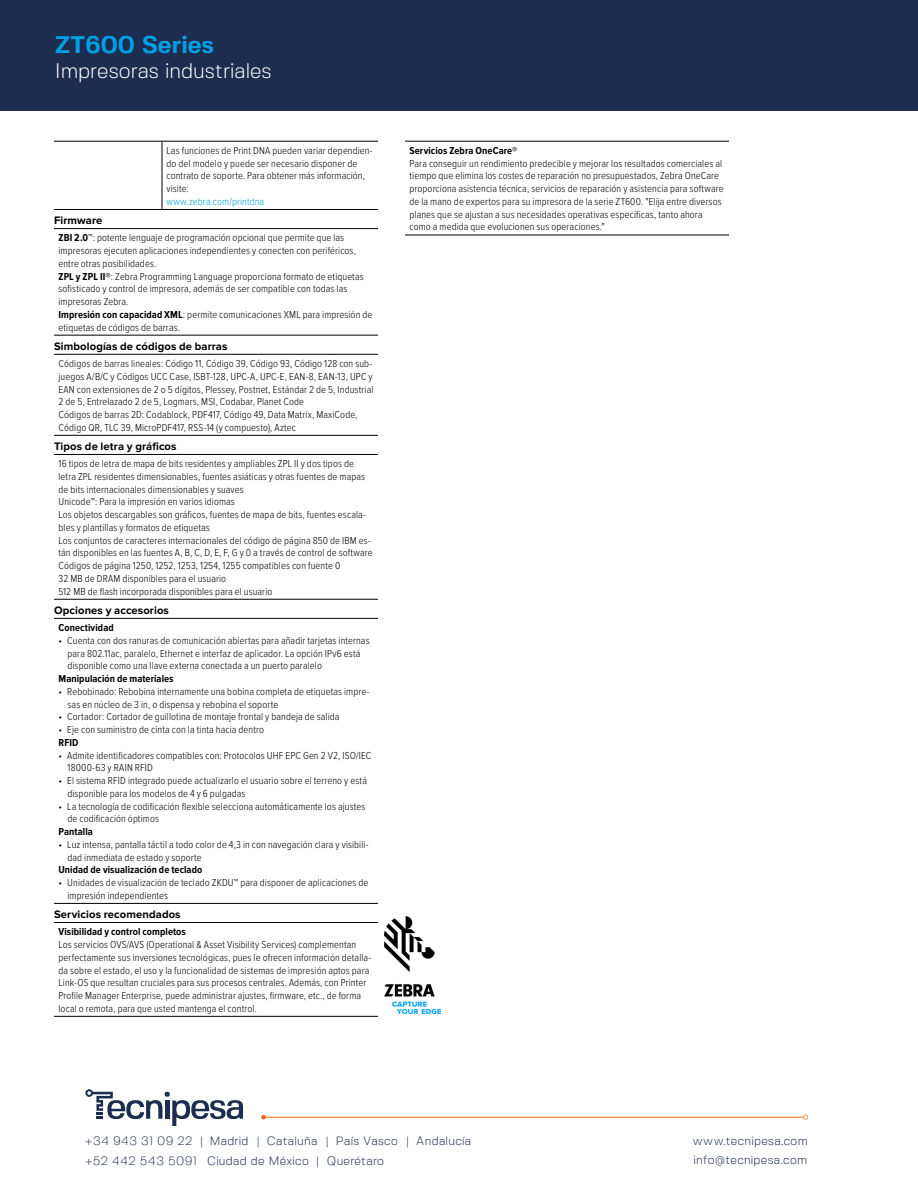
<style>
.page{position:relative;width:918px;height:1188px;background:#fff}
.page>*{position:absolute;margin:0;border:0;box-sizing:border-box;transform-origin:0 0}
.t1{font:700 24px "Fivo Sans";color:#009fe3}
.t2{font:300 21px "Fivo Sans";color:#fff}
.t3{font:300 12px/20px "Fivo Sans";letter-spacing:.025em;color:#1d2d50}
.t4{font:700 11.25px "Proxima Nova";letter-spacing:.01em;color:#000}
.t5{font:300 10.5px/12.8px "Proxima Nova Cond";letter-spacing:.01em;color:#000}
.t6{font:700 10.5px "Proxima Nova Cond";letter-spacing:.01em;color:#000}
.t7{font:300 10.5px "Proxima Nova Cond";letter-spacing:.01em;color:#009edb}
.s1{font-weight:700}
</style>
<div class="page">
<hr style="left:54px;top:141px;width:108px;height:1px;background:#000">
<hr style="left:162px;top:141px;width:216px;height:1px;background:#000">
<hr style="left:162px;top:141px;width:1px;height:68px;background:#000">
<hr style="left:54px;top:209px;width:108px;height:1px;background:#000">
<hr style="left:162px;top:209px;width:216px;height:1px;background:#000">
<hr style="left:54px;top:228px;width:324px;height:1px;background:#000">
<hr style="left:54px;top:335px;width:324px;height:1px;background:#000">
<hr style="left:54px;top:354px;width:324px;height:1px;background:#000">
<hr style="left:54px;top:435px;width:324px;height:1px;background:#000">
<hr style="left:54px;top:454px;width:324px;height:1px;background:#000">
<hr style="left:54px;top:599px;width:324px;height:1px;background:#000">
<hr style="left:54px;top:618px;width:324px;height:1px;background:#000">
<hr style="left:54px;top:903px;width:324px;height:1px;background:#000">
<hr style="left:54px;top:922px;width:324px;height:1px;background:#000">
<hr style="left:54px;top:1016px;width:324px;height:1px;background:#000">
<hr style="left:405px;top:141px;width:324px;height:1px;background:#000">
<hr style="left:405px;top:235px;width:324px;height:1px;background:#000">
<img style="left:385px;top:916px;width:56px;height:98px">
<svg style="left:85px;top:1089px;width:158px;height:37px"></svg>
<hr style="left:263px;top:1117px;width:543px;height:1px;background:#ec6907">
<svg style="left:261px;top:1115px;width:5px;height:4px"></svg>
<svg style="left:803px;top:1115px;width:5px;height:5px"></svg>
<div style="left:0;top:0;width:918px;height:111px;background:#1d2d50"></div>
<h1 class="t1" style="left:55px;top:30px;width:160px">ZT600 Series</h1>
<h2 class="t2" style="left:55px;top:58px;width:218px">Impresoras industriales</h2>
<p class="t5" style="left:167px;top:144px;width:208px">Las funciones de Print DNA pueden variar dependien&shy;do del modelo y puede ser necesario disponer de contrato de soporte. Para obtener más información, visite:</p>
<p class="t7" style="left:167px;top:196px;width:99px">www.zebra.com/printdna</p>
<p class="t4" style="left:54px;top:214px;width:50px">Firmware</p>
<p class="t5" style="left:58px;top:232px;width:315px"><span class="s1">ZBI 2.0™</span>: potente lenguaje de programación opcional que permite que las impresoras ejecuten aplicaciones independientes y conecten con periféricos, entre otras posibilidades.<br><span class="s1">ZPL y ZPL II®</span>: Zebra Programming Language proporciona formato de etiquetas sofisticado y control de impresora, además de ser compatible con todas las impresoras Zebra.<br><span class="s1">Impresión con capacidad XML</span>: permite comunicaciones XML para impresión de etiquetas de códigos de barras.</p>
<p class="t4" style="left:54px;top:339px;width:175px">Simbologías de códigos de barras</p>
<p class="t5" style="left:58px;top:358px;width:316px">Códigos de barras lineales: Código 11, Código 39, Código 93, Código 128 con sub&shy;juegos A/B/C y Códigos UCC Case, ISBT-128, UPC-A, UPC-E, EAN-8, EAN-13, UPC y EAN con extensiones de 2 o 5 dígitos, Plessey, Postnet, Estándar 2 de 5, Industrial 2 de 5, Entrelazado 2 de 5, Logmars, MSI, Codabar, Planet Code<br>Códigos de barras 2D: Codablock, PDF417, Código 49, Data Matrix, MaxiCode, Código QR, TLC 39, MicroPDF417, RSS-14 (y compuesto), Aztec</p>
<p class="t4" style="left:54px;top:440px;width:124px">Tipos de letra y gráficos</p>
<p class="t5" style="left:58px;top:458px;width:316px">16 tipos de letra de mapa de bits residentes y ampliables ZPL II y dos tipos de letra ZPL residentes dimensionables, fuentes asiáticas y otras fuentes de mapas de bits internacionales dimensionables y suaves<br>Unicode™: Para la impresión en varios idiomas<br>Los objetos descargables son gráficos, fuentes de mapa de bits, fuentes escala&shy;bles y plantillas y formatos de etiquetas<br>Los conjuntos de caracteres internacionales del código de página 850 de IBM es&shy;tán disponibles en las fuentes A, B, C, D, E, F, G y 0 a través de control de software Códigos de página 1250, 1252, 1253, 1254, 1255 compatibles con fuente 0<br>32 MB de DRAM disponibles para el usuario<br>512 MB de flash incorporada disponibles para el usuario</p>
<p class="t4" style="left:54px;top:603px;width:116px">Opciones y accesorios</p>
<p class="t6" style="left:58px;top:622px;width:57px">Conectividad</p>
<p class="t5" style="left:68px;top:634px;width:304px;text-indent:-9px">• Cuenta con dos ranuras de comunicación abiertas para añadir tarjetas internas para 802.11ac, paralelo, Ethernet e interfaz de aplicador. La opción IPv6 está disponible como una llave externa conectada a un puerto paralelo</p>
<p class="t6" style="left:59px;top:673px;width:117px">Manipulación de materiales</p>
<p class="t5" style="left:67px;top:685px;width:303px;text-indent:-9px">• Rebobinado: Rebobina internamente una bobina completa de etiquetas impre&shy;sas en núcleo de 3 in, o dispensa y rebobina el soporte</p>
<p class="t5" style="left:58px;top:711px;width:282px">• Cortador: Cortador de guillotina de montaje frontal y bandeja de salida</p>
<p class="t5" style="left:58px;top:724px;width:207px">• Eje con suministro de cinta con la tinta hacia dentro</p>
<p class="t6" style="left:58px;top:737px;width:21px">RFID</p>
<p class="t5" style="left:67px;top:749px;width:305px;text-indent:-9px">• Admite identificadores compatibles con: Protocolos UHF EPC Gen 2 V2, ISO/IEC<br>18000-63 y RAIN RFID</p>
<p class="t5" style="left:67px;top:775px;width:301px;text-indent:-9px">• El sistema RFID integrado puede actualizarlo el usuario sobre el terreno y está disponible para los modelos de 4 y 6 pulgadas</p>
<p class="t5" style="left:67px;top:800px;width:299px;text-indent:-9px">• La tecnología de codificación flexible selecciona automáticamente los ajustes de codificación óptimos</p>
<p class="t6" style="left:58px;top:826px;width:36px">Pantalla</p>
<p class="t5" style="left:67px;top:838px;width:303px;text-indent:-9px">• Luz intensa, pantalla táctil a todo color de 4,3 in con navegación clara y visibili&shy;dad inmediata de estado y soporte</p>
<p class="t6" style="left:59px;top:864px;width:145px">Unidad de visualización de teclado</p>
<p class="t5" style="left:67px;top:877px;width:302px;text-indent:-9px">• Unidades de visualización de teclado ZKDU™ para disponer de aplicaciones de impresión independientes</p>
<p class="t4" style="left:54px;top:908px;width:128px">Servicios recomendados</p>
<p class="t6" style="left:58px;top:926px;width:129px">Visibilidad y control completos</p>
<p class="t5" style="left:58px;top:939px;width:314px">Los servicios OVS/AVS (Operational &amp; Asset Visibility Services) complementan perfectamente sus inversiones tecnológicas, pues le ofrecen información detalla&shy;da sobre el estado, el uso y la funcionalidad de sistemas de impresión aptos para Link-OS que resultan cruciales para sus procesos centrales. Además, con Printer Profile Manager Enterprise, puede administrar ajustes, firmware, etc., de forma local o remota, para que usted mantenga el control.</p>
<p class="t6" style="left:410px;top:145px;width:109px">Servicios Zebra OneCare®</p>
<p class="t5" style="left:410px;top:157px;width:316px">Para conseguir un rendimiento predecible y mejorar los resultados comerciales al tiempo que elimina los costes de reparación no presupuestados, Zebra OneCare proporciona asistencia técnica, servicios de reparación y asistencia para software de la mano de expertos para su impresora de la serie ZT600. "Elija entre diversos planes que se ajustan a sus necesidades operativas específicas, tanto ahora como a medida que evolucionen sus operaciones."</p>
<p class="t3" style="left:85px;top:1131px;width:387px">+34 943 31 09 22 | Madrid | Cataluña | País Vasco | Andalucía +52 442 543 5091 Ciudad de México | Querétaro</p>
<p class="t3" style="left:693px;top:1131px;width:117px">www.tecnipesa.com info@tecnipesa.com</p>
</div>
